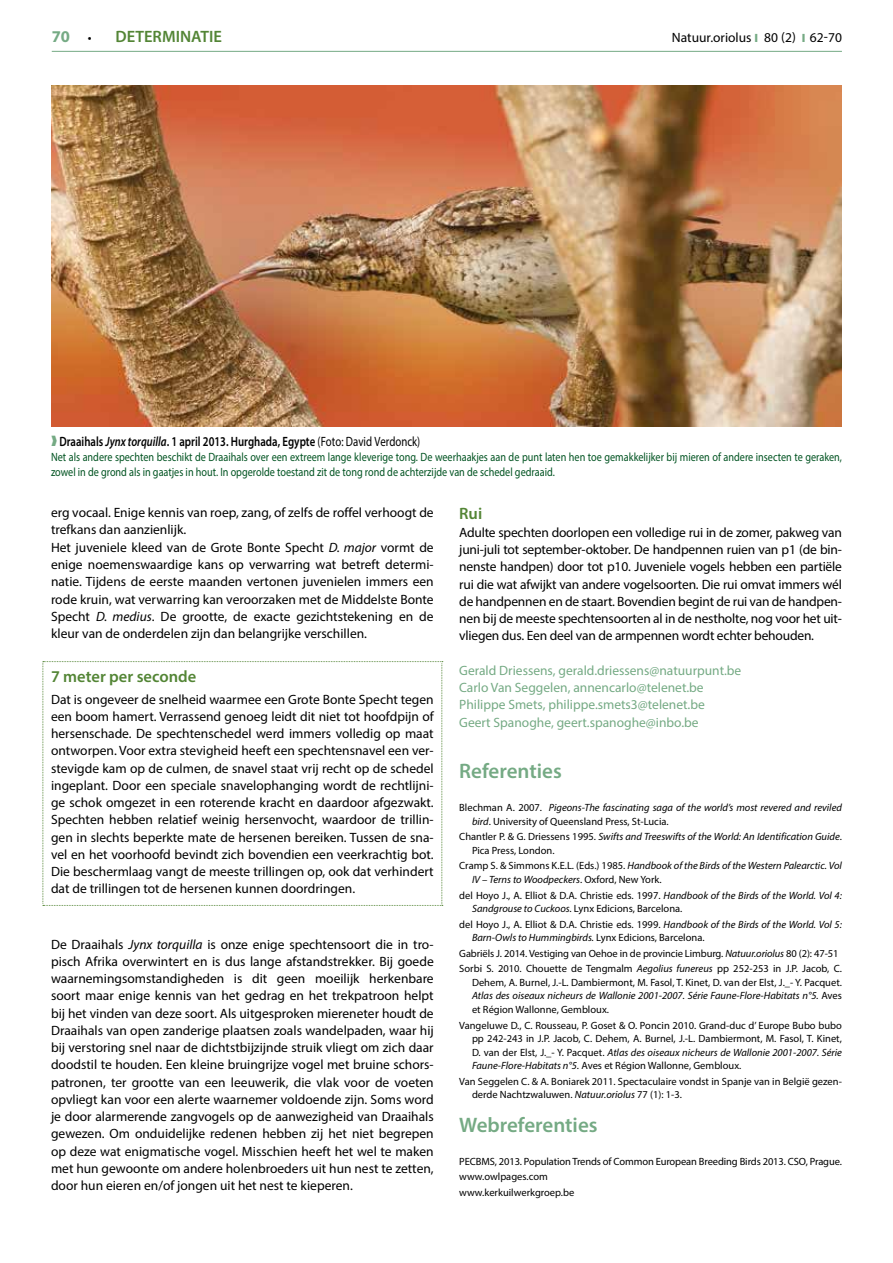
<style>
.page{position:relative;width:893px;height:1263px;background:#fff}
.page>*{position:absolute;margin:0;border:0;box-sizing:border-box;transform-origin:0 0}
.t1{font:600 21px "Myriad Pro";color:#75aa84}
.t2{font:600 16.5px "Myriad Pro";color:#538535}
.t3{font:700 16.5px "Myriad Pro";color:#75aa84}
.t4{font:13.5px/17.2px "Myriad Pro";color:#000;text-align:justify}
.t5{font:13.5px/17.2px "Myriad Pro";color:#75aa84}
.t6{font:600 13.5px "Myriad Pro";color:#000;scale:.8 1}
.t7{font:12px/15px "Myriad Pro";color:#005321;scale:.85 1}
.t8{font:10.5px/13.5px "Myriad Pro";color:#000}
.t9{font:italic 10.5px/13.5px "Myriad Pro";color:#000}
.s1{font-weight:400;font-size:13.5px;color:#000}
.s2{font-weight:900;font-size:12px;color:#75aa84}
.s3{color:#fff}
.s4{color:#75aa84}
.s5{font-style:italic}
.s6{font-weight:400}
.s7{font-style:normal}
</style>
<div class="page">
<hr style="left:52px;top:51px;width:790px;height:1px;background:#75aa84">
<img style="left:51px;top:85px;width:791px;height:341px">
<svg style="left:43px;top:661px;width:400px;height:245px"></svg>
<p class="t3" style="left:52px;top:25px;width:41px">70 <span class="s1">•</span></p>
<p class="t2" style="left:116px;top:26px;width:108px">DETERMINATIE</p>
<p class="t4" style="left:672px;top:28px;width:173px">Natuur.oriolus <span class="s2">I</span> 80 (2) <span class="s2">I</span> <span class="s3">20-30</span></p>
<p class="t4" style="left:810px;top:28px;width:34px">62-70</p>
<p class="t6" style="left:51px;top:433px;width:463px"><span class="s4">❱</span> Draaihals <span class="s5">Jynx torquilla</span>. 1 april 2013. Hurghada, Egypte <span class="s6">(Foto: David Verdonck)</span></p>
<p class="t7" style="left:51px;top:449px;width:932px">Net als andere spechten beschikt de Draaihals over een extreem lange kleverige tong. De weerhaakjes aan de punt laten hen toe gemakkelijker bij mieren of andere insecten te geraken, zowel in de grond als in gaatjes in hout. In opgerolde toestand zit de tong rond de achterzijde van de schedel gedraaid.</p>
<p class="t4" style="left:51px;top:504px;width:384px;text-align:left">erg vocaal. Enige kennis van roep, zang, of zelfs de roffel verhoogt de trefkans dan aanzienlijk.<br>Het juveniele kleed van de Grote Bonte Specht <span class="s5">D. major</span> vormt de enige noemenswaardige kans op verwarring wat betreft determi&shy;natie. Tijdens de eerste maanden vertonen juvenielen immers een rode kruin, wat verwarring kan veroorzaken met de Middelste Bonte Specht <span class="s5">D. medius</span>. De grootte, de exacte gezichtstekening en de kleur van de onderdelen zijn dan belangrijke verschillen.</p>
<p class="t2" style="left:51px;top:666px;width:147px">7 meter per seconde</p>
<p class="t4" style="left:51px;top:690px;width:384px">Dat is ongeveer de snelheid waarmee een Grote Bonte Specht tegen een boom hamert. Verrassend genoeg leidt dit niet tot hoofdpijn of hersenschade. De spechtenschedel werd immers volledig op maat ontworpen. Voor extra stevigheid heeft een spechtensnavel een ver&shy;stevigde kam op de culmen, de snavel staat vrij recht op de schedel ingeplant. Door een speciale snavelophanging wordt de rechtlijni&shy;ge schok omgezet in een roterende kracht en daardoor afgezwakt.<br>Spechten hebben relatief weinig hersenvocht, waardoor de trillin&shy;gen in slechts beperkte mate de hersenen bereiken. Tussen de sna&shy;vel en het voorhoofd bevindt zich bovendien een veerkrachtig bot.<br>Die beschermlaag vangt de meeste trillingen op, ook dat verhindert dat de trillingen tot de hersenen kunnen doordringen.</p>
<p class="t4" style="left:51px;top:935px;width:384px">De Draaihals <span class="s5">Jynx torquilla</span> is onze enige spechtensoort die in tro&shy;pisch Afrika overwintert en is dus lange afstandstrekker. Bij goede waarnemingsomstandigheden is dit geen moeilijk herkenbare soort maar enige kennis van het gedrag en het trekpatroon helpt bij het vinden van deze soort. Als uitgesproken miereneter houdt de Draaihals van open zanderige plaatsen zoals wandelpaden, waar hij bij verstoring snel naar de dichtstbijzijnde struik vliegt om zich daar doodstil te houden. Een kleine bruingrijze vogel met bruine schors&shy;patronen, ter grootte van een leeuwerik, die vlak voor de voeten opvliegt kan voor een alerte waarnemer voldoende zijn. Soms word je door alarmerende zangvogels op de aanwezigheid van Draaihals gewezen. Om onduidelijke redenen hebben zij het niet begrepen op deze wat enigmatische vogel. Misschien heeft het wel te maken met hun gewoonte om andere holenbroeders uit hun nest te zetten, door hun eieren en/of jongen uit het nest te kieperen.</p>
<p class="t2" style="left:459px;top:503px;width:25px">Rui</p>
<p class="t4" style="left:459px;top:523px;width:384px">Adulte spechten doorlopen een volledige rui in de zomer, pakweg van juni-juli tot september-oktober. De handpennen ruien van p1 (de bin&shy;nenste handpen) door tot p10. Juveniele vogels hebben een partiële rui die wat afwijkt van andere vogelsoorten. Die rui omvat immers wél de handpennen en de staart. Bovendien begint de rui van de handpen&shy;nen bij de meeste spechtensoorten al in de nestholte, nog voor het uit&shy;vliegen dus. Een deel van de armpennen wordt echter behouden.</p>
<p class="t5" style="left:459px;top:661px;width:284px">Gerald Driessens, gerald.driessens@natuurpunt.be Carlo Van Seggelen, annencarlo@telenet.be Philippe Smets, philippe.smets3@telenet.be<br>Geert Spanoghe, geert.spanoghe@inbo.be</p>
<h1 class="t1" style="left:459px;top:758px;width:104px">Referenties</h1>
<p class="t9" style="left:472px;top:801px;width:371px;text-indent:-13px"><span class="s7">Blechman A. 2007.</span> Pigeons-The fascinating saga of the world’s most revered and reviled bird<span class="s7">. University of Queensland Press, St-Lucia.</span></p>
<p class="t9" style="left:472px;top:830px;width:371px;text-indent:-13px"><span class="s7">Chantler P. &amp; G. Driessens 1995.</span> Swifts and Treeswifts of the World: An Identification Guide<span class="s7">.<br>Pica Press, London.</span></p>
<p class="t9" style="left:472px;top:859px;width:371px;text-indent:-13px"><span class="s7">Cramp S. &amp; Simmons K.E.L. (Eds.) 1985.</span> Handbook of the Birds of the Western Palearctic. Vol<br>IV – Terns to Woodpeckers<span class="s7">. Oxford, New York.</span></p>
<p class="t8" style="left:472px;top:888px;width:371px;text-indent:-13px">del Hoyo J., A. Elliot &amp; D.A. Christie eds. 1997. <span class="s5">Handbook of the Birds of the World. Vol 4:<br>Sandgrouse to Cuckoos.</span> Lynx Edicions, Barcelona.</p>
<p class="t8" style="left:472px;top:917px;width:371px;text-indent:-13px">del Hoyo J., A. Elliot &amp; D.A. Christie eds. 1999. <span class="s5">Handbook of the Birds of the World. Vol 5:<br>Barn-Owls to Hummingbirds.</span> Lynx Edicions, Barcelona.</p>
<p class="t8" style="left:459px;top:945px;width:384px;line-height:15.6px">Gabriëls J. 2014. Vestiging van Oehoe in de provincie Limburg. <span class="s5">Natuur.oriolus</span> 80 (2): 47-51<br>Sorbi S. 2010. Chouette de Tengmalm <span class="s5">Aegolius funereus</span> pp 252-253 in J.P. Jacob, C.</p>
<p class="t8" style="left:472px;top:975px;width:371px;text-align:justify">Dehem, A. Burnel, J.-L. Dambiermont, M. Fasol, T. Kinet, D. van der Elst, J._- Y. Pacquet.<br><span class="s5">Atlas des oiseaux nicheurs de Wallonie 2001-2007. Série Faune-Flore-Habitats n°5.</span> Aves et Région Wallonne, Gembloux.</p>
<p class="t8" style="left:472px;top:1018px;width:371px;text-align:justify;text-indent:-13px">Vangeluwe D., C. Rousseau, P. Goset &amp; O. Poncin 2010. Grand-duc d’ Europe Bubo bubo pp 242-243 in J.P. Jacob, C. Dehem, A. Burnel, J.-L. Dambiermont, M. Fasol, T. Kinet, D. van der Elst, J._- Y. Pacquet. <span class="s5">Atlas des oiseaux nicheurs de Wallonie 2001-2007. Série Faune-Flore-Habitats n°5.</span> Aves et Région Wallonne, Gembloux.</p>
<p class="t8" style="left:472px;top:1074px;width:371px;text-indent:-13px">Van Seggelen C. &amp; A. Boniarek 2011. Spectaculaire vondst in Spanje van in België gezen&shy;derde Nachtzwaluwen. <span class="s5">Natuur.oriolus</span> 77 (1): 1-3.</p>
<h1 class="t1" style="left:459px;top:1111px;width:140px">Webreferenties</h1>
<p class="t8" style="left:459px;top:1153px;width:384px;line-height:15.6px">PECBMS, 2013. Population Trends of Common European Breeding Birds 2013. CSO, Prague. www.owlpages.com<br>www.kerkuilwerkgroep.be</p>
</div>
